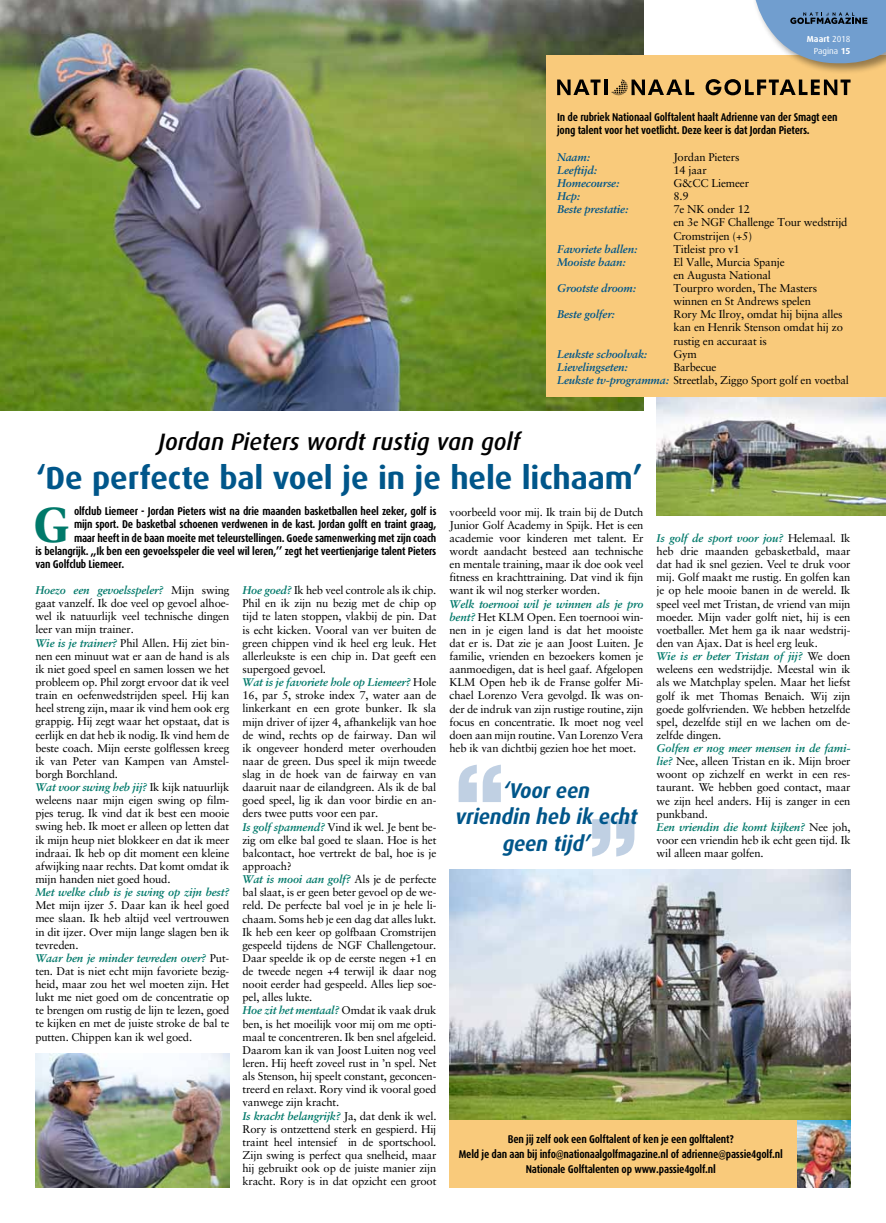
<style>
.page{position:relative;width:886px;height:1223px;background:#fff}
.page>*{position:absolute;margin:0;border:0;box-sizing:border-box;transform-origin:0 0}
.t1{font:700 49.12px "Utopia";color:#00796a}
.t2{font:700 31.88px "Dax";letter-spacing:-.005em;color:#00568a}
.t3{font:italic 500 23.75px "Dax";letter-spacing:-.005em;color:#000}
.t4{font:italic 700 21.38px/26.2px "Dax";letter-spacing:-.005em;color:#00568a;text-align:center;scale:.95 1}
.t5{font:11.25px/13.1px "Sabon";letter-spacing:-.015em;color:#000}
.t6{font:700 11.25px/15px "Dax Condensed";letter-spacing:-.02em;color:#000}
.t7{font:italic 700 11.25px "Sabon";letter-spacing:-.015em;color:#00568a}
.t8{font:italic 700 11.25px "Sabon";letter-spacing:-.015em;color:#00796a}
.t9{font:700 8.75px "Dax";color:#fff}
.t10{font:8.75px "Dax";color:#fff}
.s1{font-weight:400}
.s2{font-weight:700}
.s3{font-weight:700;font-style:italic;color:#00568a}
.s4{font-weight:700;font-style:italic;color:#00796a}
</style>
<div class="page">
<img style="left:0;top:0;width:643px;height:410px">
<div style="left:546px;top:56px;width:340px;height:341px;background:#f9ca7b"></div>
<svg style="left:557px;top:80px;width:43px;height:15px"></svg>
<hr style="left:604px;top:80px;width:3px;height:15px;background:#000">
<svg style="left:705px;top:79px;width:145px;height:16px"></svg>
<svg style="left:611px;top:79px;width:83px;height:17px"></svg>
<div style="left:752px;top:0;width:134px;height:75px;background:#000;opacity:.4"></div>
<svg style="left:754px;top:0;width:132px;height:65px;background:#86a3c1"></svg>
<div style="left:449px;top:1119px;width:401px;height:68px;background:#f9ca7b"></div>
<img style="left:797px;top:1119px;width:53px;height:68px">
<svg style="left:459px;top:764px;width:42px;height:38px"></svg>
<svg style="left:592px;top:819px;width:42px;height:37px"></svg>
<img style="left:449px;top:869px;width:401px;height:250px">
<img style="left:35px;top:1053px;width:194px;height:134px">
<img style="left:656px;top:397px;width:230px;height:118px">
<p class="t9" style="left:807px;top:34px;width:45px">Maart <span class="s1">2018</span></p>
<p class="t10" style="left:814px;top:46px;width:38px">Pagina <span class="s2">15</span></p>
<p class="t6" style="left:557px;top:111px;width:282px;line-height:13.1px">In de rubriek Nationaal Golftalent haalt Adrienne van der Smagt een jong talent voor het voetlicht. Deze keer is dat Jordan Pieters.</p>
<p class="t7" style="left:557px;top:150px;width:34px">Naam:</p>
<p class="t5" style="left:673px;top:150px;width:67px">Jordan Pieters</p>
<p class="t7" style="left:557px;top:163px;width:41px">Leeftijd:</p>
<p class="t5" style="left:673px;top:163px;width:35px">14 jaar</p>
<p class="t7" style="left:557px;top:176px;width:64px">Homecourse:</p>
<p class="t5" style="left:673px;top:176px;width:77px">G&amp;CC Liemeer</p>
<p class="t7" style="left:557px;top:189px;width:24px">Hcp:</p>
<p class="t5" style="left:673px;top:189px;width:17px">8.9</p>
<p class="t7" style="left:557px;top:202px;width:72px">Beste prestatie:</p>
<p class="t5" style="left:673px;top:203px;width:176px">7e NK onder 12<br>en 3e NGF Challenge Tour wedstrijd<br>Cromstrijen (+5)</p>
<p class="t7" style="left:557px;top:242px;width:81px">Favoriete ballen:</p>
<p class="t5" style="left:673px;top:242px;width:68px">Titleist pro v1</p>
<p class="t7" style="left:557px;top:255px;width:70px">Mooiste baan:</p>
<p class="t5" style="left:673px;top:255px;width:113px">El Valle, Murcia Spanje en Augusta National</p>
<p class="t7" style="left:557px;top:281px;width:80px">Grootste droom:</p>
<p class="t5" style="left:673px;top:281px;width:145px">Tourpro worden, The Masters winnen en St Andrews spelen</p>
<p class="t7" style="left:557px;top:307px;width:59px">Beste golfer:</p>
<p class="t5" style="left:673px;top:308px;width:171px;text-align:justify">Rory Mc Ilroy, omdat hij bijna alles kan en Henrik Stenson omdat hij zo rustig en accuraat is</p>
<p class="t7" style="left:557px;top:347px;width:91px">Leukste schoolvak:</p>
<p class="t5" style="left:673px;top:347px;width:25px">Gym</p>
<p class="t7" style="left:557px;top:360px;width:72px">Lievelingseten:</p>
<p class="t5" style="left:557px;top:360px;width:293px;text-indent:116px">Barbecue<br><span class="s3">Leukste tv-programma:</span> Streetlab, Ziggo Sport golf en voetbal</p>
<h3 class="t3" style="left:158px;top:428px;width:363px">Jordan Pieters wordt rustig van golf</h3>
<h2 class="t2" style="left:36px;top:459px;width:608px">‘De perfecte bal voel je in je hele lichaam’</h2>
<h1 class="t1" style="left:33px;top:496px;width:37px">G</h1>
<p class="t6" style="left:74px;top:504px;width:364px">olfclub Liemeer - Jordan Pieters wist na drie maanden basketballen heel zeker, golf is</p>
<p class="t6" style="left:74px;top:517px;width:364px">mijn sport. De basketbal schoenen verdwenen in de kast. Jordan golft en traint graag,</p>
<p class="t6" style="left:74px;top:530px;width:364px">maar heeft in de baan moeite met teleurstellingen. Goede samenwerking met zijn coach</p>
<p class="t6" style="left:35px;top:543px;width:402px">is belangrijk. ,,Ik ben een gevoelsspeler die veel wil leren,’’ zegt het veertienjarige talent Pieters</p>
<p class="t6" style="left:35px;top:556px;width:90px">van Golfclub Liemeer.</p>
<p class="t5" style="left:35px;top:583px;width:195px"><span class="s4">Hoezo een gevoelsspeler?</span> Mijn swing gaat vanzelf. Ik doe veel op gevoel alhoe&shy;wel ik natuurlijk veel technische dingen leer van mijn trainer.<br><span class="s4">Wie is je trainer?</span> Phil Allen. Hij ziet bin&shy;nen een minuut wat er aan de hand is als ik niet goed speel en samen lossen we het probleem op. Phil zorgt ervoor dat ik veel train en oefenwedstrijden speel. Hij kan heel streng zijn, maar ik vind hem ook erg grappig. Hij zegt waar het opstaat, dat is eerlijk en dat heb ik nodig. Ik vind hem de beste coach. Mijn eerste golflessen kreeg ik van Peter van Kampen van Amstel&shy;borgh Borchland.<br><span class="s4">Wat voor swing heb jij?</span> Ik kijk natuurlijk weleens naar mijn eigen swing op film&shy;pjes terug. Ik vind dat ik best een mooie swing heb. Ik moet er alleen op letten dat ik mijn heup niet blokkeer en dat ik meer indraai. Ik heb op dit moment een kleine afwijking naar rechts. Dat komt omdat ik mijn handen niet goed houd.</p>
<p class="t8" style="left:35px;top:885px;width:195px">Met welke club is je swing op zijn best?</p>
<p class="t5" style="left:35px;top:898px;width:195px">Met mijn ijzer 5. Daar kan ik heel goed mee slaan. Ik heb altijd veel vertrouwen in dit ijzer. Over mijn lange slagen ben ik tevreden.<br><span class="s4">Waar ben je minder tevreden over?</span> Put&shy;ten. Dat is niet echt mijn favoriete bezig&shy;heid, maar zou het wel moeten zijn. Het lukt me niet goed om de concentratie op te brengen om rustig de lijn te lezen, goed te kijken en met de juiste stroke de bal te putten. Chippen kan ik wel goed.</p>
<p class="t5" style="left:242px;top:583px;width:195px"><span class="s4">Hoe goed?</span> Ik heb veel controle als ik chip.<br>Phil en ik zijn nu bezig met de chip op tijd te laten stoppen, vlakbij de pin. Dat is echt kicken. Vooral van ver buiten de green chippen vind ik heel erg leuk. Het allerleukste is een chip in. Dat geeft een supergoed gevoel.<br><span class="s4">Wat is je favoriete hole op Liemeer?</span> Hole 16, par 5, stroke index 7, water aan de linkerkant en een grote bunker. Ik sla mijn driver of ijzer 4, afhankelijk van hoe de wind, rechts op de fairway. Dan wil ik ongeveer honderd meter overhouden naar de green. Dus speel ik mijn tweede slag in de hoek van de fairway en van daaruit naar de eilandgreen. Als ik de bal goed speel, lig ik dan voor birdie en an&shy;ders twee putts voor een par.<br><span class="s4">Is golf spannend?</span> Vind ik wel. Je bent be&shy;zig om elke bal goed te slaan. Hoe is het balcontact, hoe vertrekt de bal, hoe is je approach?<br><span class="s4">Wat is mooi aan golf?</span> Als je de perfecte bal slaat, is er geen beter gevoel op de we&shy;reld. De perfecte bal voel je in je hele li&shy;chaam. Soms heb je een dag dat alles lukt.<br>Ik heb een keer op golfbaan Cromstrijen gespeeld tijdens de NGF Challengetour.<br>Daar speelde ik op de eerste negen +1 en de tweede negen +4 terwijl ik daar nog nooit eerder had gespeeld. Alles liep soe&shy;pel, alles lukte.<br><span class="s4">Hoe zit het mentaal?</span> Omdat ik vaak druk ben, is het moeilijk voor mij om me opti&shy;maal te concentreren. Ik ben snel afgeleid.<br>Daarom kan ik van Joost Luiten nog veel leren. Hij heeft zoveel rust in ’n spel. Net als Stenson, hij speelt constant, geconcen&shy;treerd en relaxt. Rory vind ik vooral goed vanwege zijn kracht.<br><span class="s4">Is kracht belangrijk?</span> Ja, dat denk ik wel.<br>Rory is ontzettend sterk en gespierd. Hij traint heel intensief in de sportschool.<br>Zijn swing is perfect qua snelheid, maar hij gebruikt ook op de juiste manier zijn kracht. Rory is in dat opzicht een groot</p>
<p class="t5" style="left:449px;top:505px;width:195px;text-align:justify">voorbeeld voor mij. Ik train bij de Dutch Junior Golf Academy in Spijk. Het is een academie voor kinderen met talent. Er wordt aandacht besteed aan technische en mentale training, maar ik doe ook veel fitness en krachttraining. Dat vind ik fijn want ik wil nog sterker worden.</p>
<p class="t5" style="left:449px;top:597px;width:195px;text-align:justify"><span class="s4">Welk toernooi wil je winnen als je pro bent?</span> Het KLM Open. Een toernooi win&shy;nen in je eigen land is dat het mooiste dat er is. Dat zie je aan Joost Luiten. Je familie, vrienden en bezoekers komen je aanmoedigen, dat is heel gaaf. Afgelopen KLM Open heb ik de Franse golfer Mi&shy;chael Lorenzo Vera gevolgd. Ik was on&shy;der de indruk van zijn rustige routine, zijn focus en concentratie. Ik moet nog veel doen aan mijn routine. Van Lorenzo Vera heb ik van dichtbij gezien hoe het moet.</p>
<h3 class="t4" style="left:455px;top:777px;width:193px">‘Voor een<br>vriendin heb ik echt geen tijd’</h3>
<p class="t5" style="left:657px;top:531px;width:195px"><span class="s4">Is golf de sport voor jou?</span> Helemaal. Ik heb drie maanden gebasketbald, maar dat had ik snel gezien. Veel te druk voor mij. Golf maakt me rustig. En golfen kan je op hele mooie banen in de wereld. Ik speel veel met Tristan, de vriend van mijn moeder. Mijn vader golft niet, hij is een voetballer. Met hem ga ik naar wedstrij&shy;den van Ajax. Dat is heel erg leuk.<br><span class="s4">Wie is er beter Tristan of jij?</span> We doen weleens een wedstrijdje. Meestal win ik als we Matchplay spelen. Maar het liefst golf ik met Thomas Benaich. Wij zijn goede golfvrienden. We hebben hetzelfde spel, dezelfde stijl en we lachen om de&shy;zelfde dingen.</p>
<p class="t5" style="left:657px;top:741px;width:195px"><span class="s4">Golfen er nog meer mensen in de fami&shy;lie?</span> Nee, alleen Tristan en ik. Mijn broer woont op zichzelf en werkt in een res&shy;taurant. We hebben goed contact, maar we zijn heel anders. Hij is zanger in een punkband.<br><span class="s4">Een vriendin die komt kijken?</span> Nee joh, voor een vriendin heb ik echt geen tijd. Ik wil alleen maar golfen.</p>
<p class="t6" style="left:459px;top:1131px;width:325px;text-align:center">Ben jij zelf ook een Golftalent of ken je een golftalent?<br>Meld je dan aan bij info@nationaalgolfmagazine.nl of adrienne@passie4golf.nl<br>Nationale Golftalenten op www.passie4golf.nl</p>
</div>
